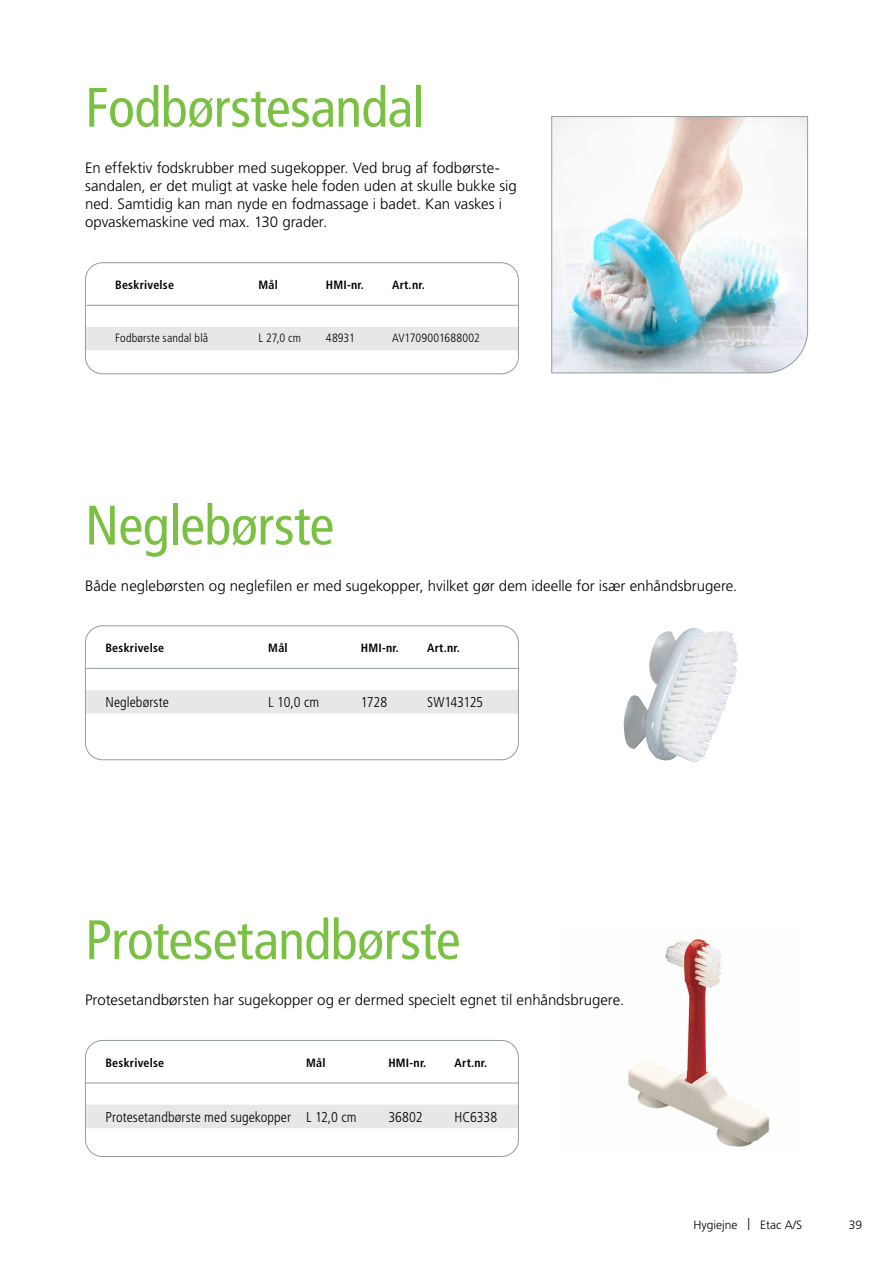
<style>
.page{position:relative;width:893px;height:1263px;background:#fff}
.page>*{position:absolute;margin:0;border:0;box-sizing:border-box;transform-origin:0 0}
.t1{font:condensed 55.5px "Frutiger LT Std";letter-spacing:-.01em;color:#7ac143}
.t2{font:300 15px/18px "Frutiger LT Std";color:#000}
.t3{font:300 condensed 14.25px "Frutiger LT Std";letter-spacing:.005em;color:#000}
.t4{font:300 condensed 14.25px "Frutiger LT Std";letter-spacing:-.015em;color:#000}
.t5{font:700 condensed 12px "Frutiger LT Std";letter-spacing:.02em;color:#000}
.t6{font:300 condensed 12px "Frutiger LT Std";letter-spacing:.015em;color:#000}
.t7{font:300 12px "Frutiger LT Std";color:#000}
</style>
<div class="page">
<img style="left:627px;top:939px;width:143px;height:208px">
<img style="left:623px;top:630px;width:99px;height:133px">
<div style="left:87px;top:690px;width:430px;height:23px;background:#e6e7e8"></div>
<hr style="left:86px;top:668px;width:433px;height:1px;background:#949ca1">
<div style="left:85px;top:625px;width:434px;height:135px;border:1px solid #949ca1;border-radius:17px"></div>
<div style="left:87px;top:327px;width:430px;height:23px;background:#e6e7e8"></div>
<hr style="left:86px;top:305px;width:433px;height:1px;background:#949ca1">
<div style="left:85px;top:262px;width:434px;height:112px;border:1px solid #949ca1;border-radius:17px"></div>
<img style="left:551px;top:116px;width:258px;height:258px">
<div style="left:87px;top:1105px;width:430px;height:23px;background:#e6e7e8"></div>
<hr style="left:86px;top:1082px;width:433px;height:1px;background:#949ca1">
<div style="left:85px;top:1040px;width:434px;height:117px;border:1px solid #949ca1;border-radius:17px"></div>
<h1 class="t1" style="left:85px;top:75px;width:341px">Fodbørstesandal</h1>
<p class="t2" style="left:85px;top:159px;width:433px">En effektiv fodskrubber med sugekopper. Ved brug af fodbørste&shy;sandalen, er det muligt at vaske hele foden uden at skulle bukke sig ned. Samtidig kan man nyde en fodmassage i badet. Kan vaskes i opvaskemaskine ved max. 130 grader.</p>
<p class="t5" style="left:115px;top:278px;width:60px">Beskrivelse</p>
<p class="t5" style="left:259px;top:278px;width:21px">Mål</p>
<p class="t5" style="left:326px;top:278px;width:40px">HMI-nr.</p>
<p class="t5" style="left:392px;top:278px;width:34px">Art.nr.</p>
<p class="t6" style="left:115px;top:331px;width:94px">Fodbørste sandal blå</p>
<p class="t6" style="left:259px;top:331px;width:44px">L 27,0 cm</p>
<p class="t6" style="left:326px;top:331px;width:30px">48931</p>
<p class="t6" style="left:392px;top:331px;width:89px">AV1709001688002</p>
<h1 class="t1" style="left:85px;top:493px;width:251px">Neglebørste</h1>
<p class="t2" style="left:85px;top:577px;width:654px">Både neglebørsten og neglefilen er med sugekopper, hvilket gør dem ideelle for især enhåndsbrugere.</p>
<p class="t5" style="left:105px;top:641px;width:60px">Beskrivelse</p>
<p class="t5" style="left:268px;top:641px;width:21px">Mål</p>
<p class="t5" style="left:361px;top:641px;width:40px">HMI-nr.</p>
<p class="t5" style="left:427px;top:641px;width:34px">Art.nr.</p>
<p class="t3" style="left:105px;top:694px;width:65px">Neglebørste</p>
<p class="t3" style="left:268px;top:694px;width:52px">L 10,0 cm</p>
<p class="t3" style="left:361px;top:694px;width:28px">1728</p>
<p class="t4" style="left:427px;top:694px;width:57px">SW143125</p>
<h1 class="t1" style="left:85px;top:907px;width:377px">Protesetandbørste</h1>
<p class="t2" style="left:85px;top:991px;width:541px">Protesetandbørsten har sugekopper og er dermed specielt egnet til enhåndsbrugere.</p>
<p class="t5" style="left:105px;top:1055px;width:60px">Beskrivelse</p>
<p class="t5" style="left:306px;top:1055px;width:21px">Mål</p>
<p class="t5" style="left:388px;top:1055px;width:40px">HMI-nr.</p>
<p class="t5" style="left:455px;top:1055px;width:34px">Art.nr.</p>
<p class="t3" style="left:105px;top:1109px;width:253px">Protesetandbørste med sugekopper L 12,0 cm</p>
<p class="t3" style="left:388px;top:1109px;width:36px">36802</p>
<p class="t3" style="left:455px;top:1109px;width:44px">HC6338</p>
<p class="t7" style="left:693px;top:1218px;width:110px">Hygiejne | Etac A/S</p>
<p class="t7" style="left:849px;top:1218px;width:15px">39</p>
</div>
